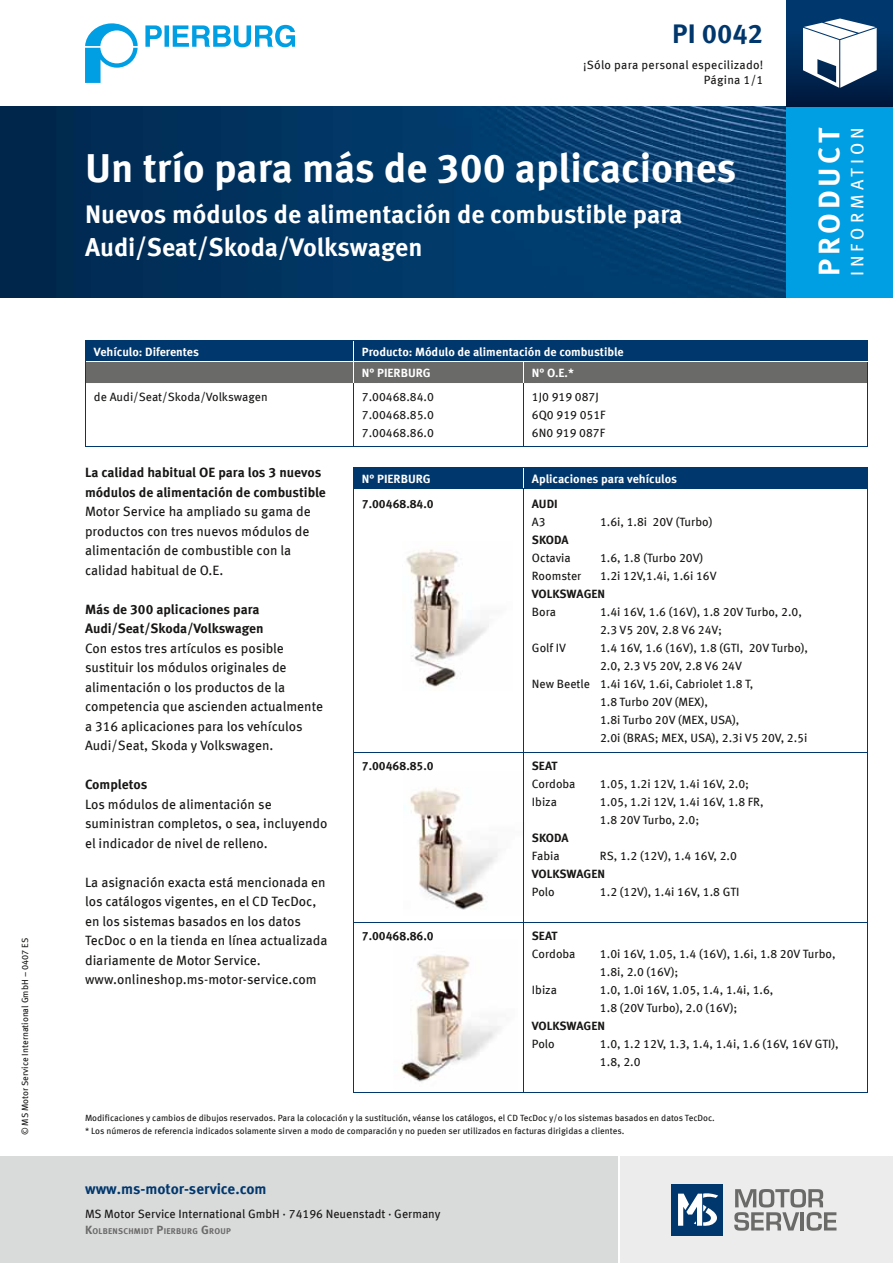
<style>
.page{position:relative;width:893px;height:1263px;background:#fff}
.page>*{position:absolute;margin:0;border:0;box-sizing:border-box;transform-origin:0 0}
.t1{font:700 40.5px "Meta OFC";color:#fff}
.t2{font:700 30px "Meta OFC";letter-spacing:.125em;color:#fff}
.t3{font:700 27px "Meta OFC";color:#00376d}
.t4{font:700 25.5px/33.6px "Meta OFC";color:#fff}
.t5{font:18px "Meta OFC";letter-spacing:.225em;color:#fff}
.t6{font:700 15px "Meta OFC";color:#00376d}
.t7{font:13.5px/19.5px "Meta OFC";color:#181716}
.t8{font:700 13.5px/19.5px "Meta OFC";color:#181716}
.t9{font:12px/18px "Meta OFC";color:#181716}
.t10{font:700 12px/21.5px "Meta OFC";color:#fff}
.t11{font:700 12px "Meta OFC";color:#181716}
.t12{font:12px/15px "Meta OFC";letter-spacing:.02em;color:#181716;text-align:right}
.t13{font:9px/13.5px "Meta OFC";color:#181716}
.t14{font:700 8.4px "Meta OFC";letter-spacing:.03em;color:#6a6a69}
.s1{font-size:12px}
</style>
<div class="page">
<img style="left:0;top:106px;width:787px;height:192px">
<div style="left:621px;top:1157px;width:272px;height:106px;background:#ececec"></div>
<div style="left:0;top:1157px;width:617px;height:106px;background:#d9dada"></div>
<div style="left:672px;top:1184px;width:51px;height:51px;background:#00376d"></div>
<svg style="left:678px;top:1193px;width:40px;height:33px"></svg>
<svg style="left:734px;top:1189px;width:102px;height:42px"></svg>
<div style="left:787px;top:106px;width:106px;height:192px;background:#009ee3"></div>
<div style="left:787px;top:0;width:106px;height:106px;background:linear-gradient(to bottom,#003e78,#001a3f)"></div>
<svg style="left:803px;top:19px;width:74px;height:69px"></svg>
<svg style="left:85px;top:23px;width:53px;height:60px"></svg>
<svg style="left:145px;top:25px;width:150px;height:22px"></svg>
<hr style="left:353px;top:467px;width:170px;height:1px;background:#00376d">
<hr style="left:523px;top:467px;width:345px;height:1px;background:#00376d">
<hr style="left:353px;top:489px;width:1px;height:263px;background:#00376d">
<hr style="left:523px;top:489px;width:1px;height:263px;background:#00376d">
<hr style="left:867px;top:489px;width:1px;height:263px;background:#00376d">
<hr style="left:353px;top:753px;width:1px;height:169px;background:#00376d">
<hr style="left:523px;top:753px;width:1px;height:169px;background:#00376d">
<hr style="left:867px;top:753px;width:1px;height:169px;background:#00376d">
<hr style="left:353px;top:923px;width:1px;height:169px;background:#00376d">
<hr style="left:523px;top:923px;width:1px;height:169px;background:#00376d">
<hr style="left:867px;top:923px;width:1px;height:169px;background:#00376d">
<hr style="left:353px;top:752px;width:170px;height:1px;background:#00376d">
<hr style="left:523px;top:752px;width:345px;height:1px;background:#00376d">
<hr style="left:353px;top:922px;width:170px;height:1px;background:#00376d">
<hr style="left:523px;top:922px;width:345px;height:1px;background:#00376d">
<hr style="left:353px;top:1092px;width:170px;height:1px;background:#00376d">
<hr style="left:523px;top:1092px;width:345px;height:1px;background:#00376d">
<div style="left:353px;top:468px;width:515px;height:21px;background:#00376d"></div>
<hr style="left:85px;top:340px;width:268px;height:1px;background:#00376d">
<hr style="left:353px;top:340px;width:170px;height:1px;background:#00376d">
<hr style="left:523px;top:340px;width:345px;height:1px;background:#00376d">
<hr style="left:85px;top:383px;width:1px;height:63px;background:#00376d">
<hr style="left:353px;top:383px;width:1px;height:63px;background:#00376d">
<hr style="left:523px;top:383px;width:1px;height:63px;background:#00376d">
<hr style="left:867px;top:383px;width:1px;height:63px;background:#00376d">
<svg style="left:85px;top:341px;width:783px;height:42px;background:#36516b"></svg>
<hr style="left:86px;top:361px;width:267px;height:1px;background:#fff">
<hr style="left:353px;top:361px;width:170px;height:1px;background:#fff">
<hr style="left:523px;top:361px;width:344px;height:1px;background:#fff">
<hr style="left:85px;top:446px;width:268px;height:1px;background:#00376d">
<hr style="left:353px;top:446px;width:170px;height:1px;background:#00376d">
<hr style="left:523px;top:446px;width:345px;height:1px;background:#00376d">
<img style="left:403px;top:788px;width:95px;height:122px">
<img style="left:406px;top:549px;width:83px;height:138px">
<img style="left:401px;top:955px;width:100px;height:127px">
<img style="left:395px;top:940px;width:37px;height:1px">
<p class="t13" style="left:18px;top:1135px;width:199px;rotate:-90deg">© MS Motor Service International GmbH – 0407 ES</p>
<h3 class="t3" style="left:672px;top:16px;width:93px">PI 0042</h3>
<p class="t12" style="left:583px;top:57px;width:182px">¡Sólo para personal especilizado!<br>Página 1/1</p>
<h1 class="t1" style="left:85px;top:142px;width:653px">Un trío para más de 300 aplicaciones</h1>
<h3 class="t4" style="left:85px;top:197px;width:599px">Nuevos módulos de alimentación de combustible para<br>Audi/Seat/Skoda/Volkswagen</h3>
<p class="t10" style="left:94px;top:341px;width:106px">Vehículo: Diferentes</p>
<p class="t10" style="left:362px;top:341px;width:263px">Producto: Módulo de alimentación de combustible<br>N° PIERBURG</p>
<p class="t10" style="left:532px;top:362px;width:43px">N° O.E.*</p>
<p class="t9" style="left:94px;top:388px;width:175px">de Audi/Seat/Skoda/Volkswagen</p>
<p class="t9" style="left:362px;top:388px;width:74px;text-align:justify">7.00468.84.0<br>7.00468.85.0<br>7.00468.86.0</p>
<p class="t9" style="left:532px;top:388px;width:75px">1J0 919 087J<br>6Q0 919 051F<br>6N0 919 087F</p>
<h2 class="t2" style="left:810px;top:276px;width:151px;rotate:-90deg">PRODUCT</h2>
<h3 class="t5" style="left:846px;top:276px;width:150px;rotate:-90deg">INFORMATION</h3>
<p class="t8" style="left:85px;top:463px;width:242px">La calidad habitual OE para los 3 nuevos módulos de alimentación de combustible</p>
<p class="t7" style="left:85px;top:502px;width:227px">Motor Service ha ampliado su gama de productos con tres nuevos módulos de alimentación de combustible con la calidad habitual de O.E.</p>
<p class="t8" style="left:85px;top:600px;width:180px">Más de 300 aplicaciones para<br>Audi/Seat/Skoda/Volkswagen</p>
<p class="t7" style="left:85px;top:638px;width:240px">Con estos tres artículos es posible sustituir los módulos originales de alimentación o los productos de la competencia que ascienden actualmente a 316 aplicaciones para los vehículos Audi/Seat, Skoda y Volkswagen.</p>
<p class="t8" style="left:85px;top:775px;width:64px">Completos</p>
<p class="t7" style="left:85px;top:794px;width:244px">Los módulos de alimentación se suministran completos, o sea, incluyendo el indicador de nivel de relleno.</p>
<p class="t7" style="left:85px;top:872px;width:244px">La asignación exacta está mencionada en los catálogos vigentes, en el CD TecDoc, en los sistemas basados en los datos TecDoc o en la tienda en línea actualizada diariamente de Motor Service. www.onlineshop.ms-motor-service.com</p>
<p class="t10" style="left:362px;top:468px;width:70px">N° PIERBURG</p>
<p class="t10" style="left:532px;top:468px;width:147px">Aplicaciones para vehículos</p>
<p class="t11" style="left:362px;top:496px;width:73px">7.00468.84.0</p>
<p class="t11" style="left:532px;top:496px;width:27px">AUDI</p>
<p class="t9" style="left:532px;top:513px;width:15px">A3</p>
<p class="t9" style="left:600px;top:513px;width:114px">1.6i, 1.8i 20V (Turbo)</p>
<p class="t11" style="left:532px;top:532px;width:38px">SKODA</p>
<p class="t9" style="left:532px;top:549px;width:40px">Octavia</p>
<p class="t9" style="left:600px;top:549px;width:105px">1.6, 1.8 (Turbo 20V)</p>
<p class="t9" style="left:532px;top:567px;width:51px">Roomster</p>
<p class="t9" style="left:600px;top:567px;width:118px">1.2i 12V,1.4i, 1.6i 16V</p>
<p class="t11" style="left:532px;top:586px;width:75px">VOLKSWAGEN</p>
<p class="t9" style="left:532px;top:603px;width:26px">Bora</p>
<p class="t9" style="left:600px;top:603px;width:203px">1.4i 16V, 1.6 (16V), 1.8 20V Turbo, 2.0,<br>2.3 V5 20V, 2.8 V6 24V;</p>
<p class="t9" style="left:532px;top:639px;width:36px">Golf IV</p>
<p class="t9" style="left:600px;top:639px;width:210px">1.4 16V, 1.6 (16V), 1.8 (GTI, 20V Turbo),</p>
<p class="t9" style="left:600px;top:657px;width:143px">2.0, 2.3 V5 20V, 2.8 V6 24V</p>
<p class="t9" style="left:532px;top:675px;width:223px">New Beetle 1.4i 16V, 1.6i, Cabriolet 1.8 T,</p>
<p class="t9" style="left:600px;top:693px;width:110px">1.8 Turbo 20V (MEX),</p>
<p class="t9" style="left:600px;top:711px;width:141px">1.8i Turbo 20V (MEX, USA),</p>
<p class="t9" style="left:600px;top:729px;width:209px">2.0i (BRAS; MEX, USA), 2.3i V5 20V, 2.5i</p>
<p class="t11" style="left:362px;top:758px;width:73px">7.00468.85.0</p>
<p class="t11" style="left:532px;top:758px;width:27px">SEAT</p>
<p class="t9" style="left:532px;top:775px;width:45px">Cordoba</p>
<p class="t9" style="left:600px;top:775px;width:151px">1.05, 1.2i 12V, 1.4i 16V, 2.0;</p>
<p class="t9" style="left:532px;top:793px;width:27px">Ibiza</p>
<p class="t9" style="left:600px;top:793px;width:165px">1.05, 1.2i 12V, 1.4i 16V, 1.8 FR,<br>1.8 20V Turbo, 2.0;</p>
<p class="t11" style="left:532px;top:830px;width:38px">SKODA</p>
<p class="t9" style="left:532px;top:847px;width:29px">Fabia</p>
<p class="t9" style="left:600px;top:847px;width:139px">RS, 1.2 (12V), 1.4 16V, 2.0</p>
<p class="t11" style="left:532px;top:866px;width:75px">VOLKSWAGEN</p>
<p class="t9" style="left:532px;top:883px;width:24px">Polo</p>
<p class="t9" style="left:600px;top:883px;width:141px">1.2 (12V), 1.4i 16V, 1.8 GTI</p>
<p class="t11" style="left:362px;top:928px;width:73px">7.00468.86.0</p>
<p class="t11" style="left:532px;top:928px;width:27px">SEAT</p>
<p class="t9" style="left:532px;top:945px;width:45px">Cordoba</p>
<p class="t9" style="left:600px;top:945px;width:237px">1.0i 16V, 1.05, 1.4 (16V), 1.6i, 1.8 20V Turbo,<br>1.8i, 2.0 (16V);</p>
<p class="t9" style="left:532px;top:981px;width:27px">Ibiza</p>
<p class="t9" style="left:600px;top:981px;width:175px">1.0, 1.0i 16V, 1.05, 1.4, 1.4i, 1.6,<br>1.8 (20V Turbo), 2.0 (16V);</p>
<p class="t11" style="left:532px;top:1018px;width:75px">VOLKSWAGEN</p>
<p class="t9" style="left:532px;top:1035px;width:24px">Polo</p>
<p class="t9" style="left:600px;top:1035px;width:240px">1.0, 1.2 12V, 1.3, 1.4, 1.4i, 1.6 (16V, 16V GTI),<br>1.8, 2.0</p>
<p class="t13" style="left:85px;top:1111px;width:631px">Modificaciones y cambios de dibujos reservados. Para la colocación y la sustitución, véanse los catálogos, el CD TecDoc y/o los sistemas basados en datos TecDoc. * Los números de referencia indicados solamente sirven a modo de comparación y no pueden ser utilizados en facturas dirigidas a clientes.</p>
<p class="t6" style="left:85px;top:1179px;width:183px">www.ms-motor-service.com</p>
<p class="t9" style="left:85px;top:1204px;width:357px">MS Motor Service International GmbH · 74196 Neuenstadt · Germany</p>
<p class="t14" style="left:85px;top:1226px;width:147px"><span class="s1">K</span>OLBENSCHMIDT <span class="s1">P</span>IERBURG <span class="s1">G</span>ROUP</p>
</div>
